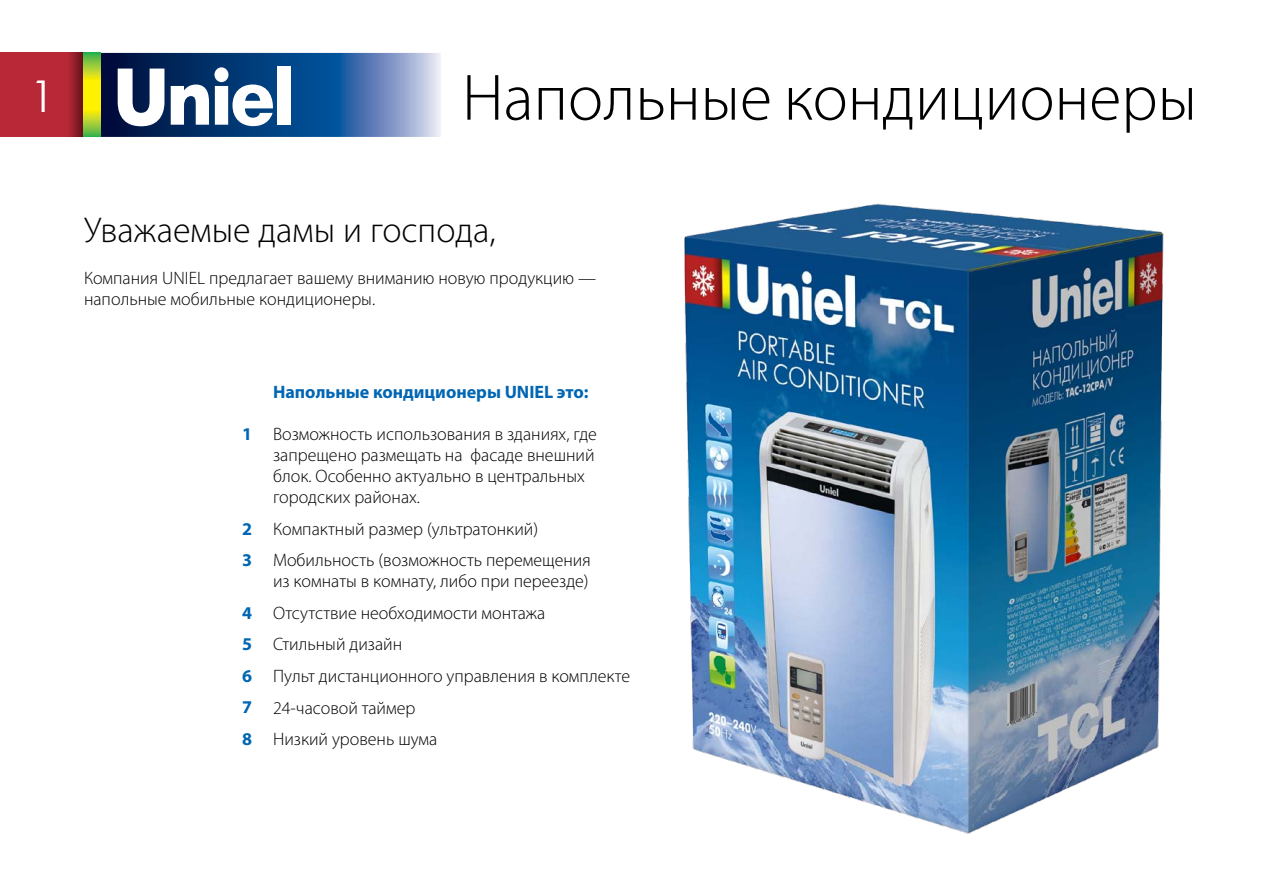
<style>
.page{position:relative;width:1263px;height:893px;background:#fff}
.page>*{position:absolute;margin:0;border:0;box-sizing:border-box;transform-origin:0 0}
.t1{font:300 66px "Myriad Pro";color:#000}
.t2{font:45px "Futuris Light C";color:#fff}
.t3{font:300 36px "Myriad Pro";color:#000}
.t4{font:300 18px/31.5px "Myriad Pro";color:#000}
.t5{font:700 18px/31.5px "Myriad Pro";color:#0066b3}
</style>
<div class="page">
<svg style="left:101px;top:53px;width:340px;height:84px;background:#3a6398"></svg>
<svg style="left:118px;top:69px;width:46px;height:57px"></svg>
<svg style="left:171px;top:67px;width:102px;height:59px"></svg>
<div style="left:277px;top:66px;width:13px;height:59px;background:#fff"></div>
<svg style="left:0;top:53px;width:84px;height:84px;background:#b02834"></svg>
<svg style="left:84px;top:53px;width:17px;height:84px"></svg>
<img style="left:684px;top:203px;width:480px;height:631px">
<h2 class="t2" style="left:30px;top:74px;width:26px">1</h2>
<h1 class="t1" style="left:462px;top:61px;width:736px">Напольные кондиционеры</h1>
<h3 class="t3" style="left:84px;top:210px;width:413px">Уважаемые дамы и господа,</h3>
<p class="t4" style="left:84px;top:268px;width:514px;line-height:21px">Компания UNIEL предлагает вашему вниманию новую продукцию — напольные мобильные кондиционеры.</p>
<p class="t5" style="left:242px;top:418px;width:11px">1</p>
<p class="t5" style="left:242px;top:513px;width:11px">2<br>3</p>
<p class="t5" style="left:242px;top:597px;width:11px;text-align:justify">4<br>5<br>6<br>7<br>8</p>
<p class="t5" style="left:273px;top:376px;width:317px">Напольные кондиционеры UNIEL это:</p>
<p class="t4" style="left:273px;top:424px;width:325px;line-height:21px">Возможность использования в зданиях, где запрещено размещать на фасаде внешний блок. Особенно актуально в центральных городских районах.</p>
<p class="t4" style="left:273px;top:513px;width:319px">Компактный размер (ультратонкий)<br>Мобильность (возможность перемещения</p>
<p class="t4" style="left:273px;top:566px;width:358px">из комнаты в комнату, либо при переезде)<br>Отсутствие необходимости монтажа<br>Стильный дизайн<br>Пульт дистанционного управления в комплекте<br>24-часовой таймер<br>Низкий уровень шума</p>
</div>
